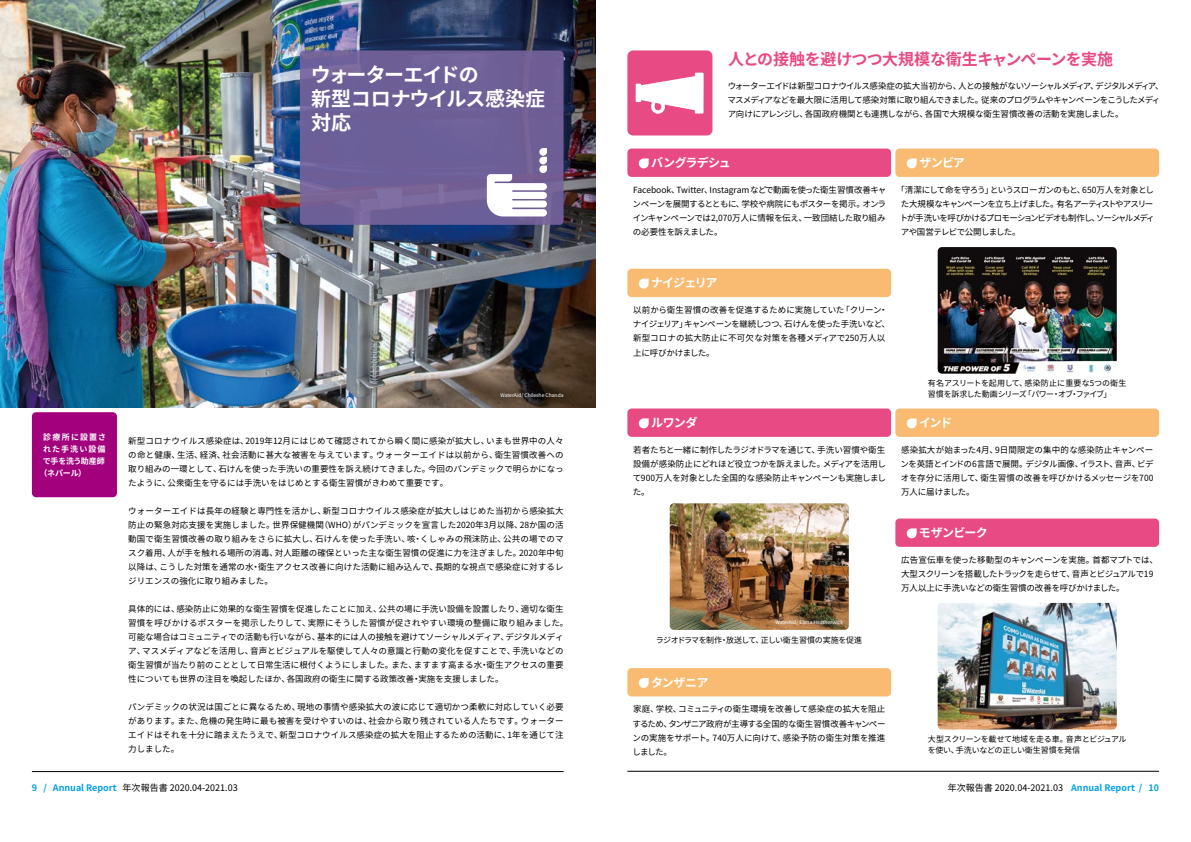
<style>
.page{position:relative;width:1191px;height:842px;background:#fff}
.page>*{position:absolute;margin:0;border:0;box-sizing:border-box;transform-origin:0 0}
.t1{font:700 20px/24px "Noto Sans CJ Kjp";letter-spacing:-.045em;color:#fff}
.t2{font:700 16px "Noto Sans CJ Kjp";letter-spacing:-.025em;color:#e84a84}
.t3{font:700 12px "Noto Sans CJ Kjp";letter-spacing:-.06em;color:#fff}
.t4{font:9px "Noto Sans CJ Kjp";color:#000}
.t5{font:8.5px/14px "Noto Sans CJ Kjp";color:#000;text-align:justify}
.t6{font:8.5px/14.2px "Noto Sans CJ Kjp";letter-spacing:-.055em;color:#000}
.t7{font:8.5px/14.2px "Noto Sans CJ Kjp";letter-spacing:-.085em;color:#000}
.t8{font:8.5px/14.2px "Noto Sans CJ Kjp";letter-spacing:-.03em;color:#000}
.t9{font:8px/11px "Noto Sans CJ Kjp";letter-spacing:-.03em;color:#000}
.t10{font:700 8px "Noto Sans CJ Kjp";letter-spacing:-.03em;color:#fff}
.t11{font:700 8px "Noto Sans CJ Kjp";letter-spacing:.155em;color:#fff}
.t12{font:700 8px "Noto Sans CJ Kjp";letter-spacing:.135em;color:#fff}
.t13{font:700 8px "Noto Sans CJ Kjp";letter-spacing:.11em;color:#fff}
.t14{font:5px "Noto Sans CJ Kjp";color:#fff}
.s1{font-weight:700;color:#00a0e9}
</style>
<div class="page">
<hr style="left:32px;top:771px;width:531px;height:1px;background:#000">
<hr style="left:627px;top:771px;width:532px;height:1px;background:#000">
<img style="left:937px;top:603px;width:179px;height:126px">
<img style="left:937px;top:247px;width:179px;height:127px">
<img style="left:669px;top:503px;width:179px;height:127px">
<img style="left:0;top:0;width:595px;height:408px">
<svg style="left:493px;top:385px;width:77px;height:19px"></svg>
<div style="left:1083px;top:713px;width:35px;height:18px;background:#fff;opacity:.75"></div>
<div style="left:768px;top:613px;width:82px;height:19px;background:#fff;opacity:.75"></div>
<div style="left:627px;top:149px;width:264px;height:28px;background:#e84a84;border-radius:4px"></div>
<svg style="left:639px;top:158px;width:9px;height:10px"></svg>
<div style="left:895px;top:149px;width:264px;height:28px;background:#f8bb71;border-radius:4px"></div>
<svg style="left:906px;top:158px;width:10px;height:10px"></svg>
<div style="left:627px;top:408px;width:264px;height:29px;background:#e84a84;border-radius:4px"></div>
<svg style="left:639px;top:418px;width:9px;height:10px"></svg>
<div style="left:895px;top:518px;width:264px;height:29px;background:#e84a84;border-radius:4px"></div>
<svg style="left:906px;top:528px;width:10px;height:10px"></svg>
<div style="left:627px;top:269px;width:264px;height:28px;background:#f8bb71;border-radius:4px"></div>
<svg style="left:639px;top:279px;width:9px;height:10px"></svg>
<div style="left:895px;top:408px;width:264px;height:29px;background:#f8bb71;border-radius:4px"></div>
<svg style="left:906px;top:418px;width:10px;height:10px"></svg>
<div style="left:627px;top:668px;width:264px;height:28px;background:#f8bb71;border-radius:4px"></div>
<svg style="left:639px;top:678px;width:9px;height:10px"></svg>
<div style="left:300px;top:50px;width:263px;height:175px;background:linear-gradient(to right,#6f6199,#6f6097);border-radius:4px"></div>
<svg style="left:487px;top:148px;width:60px;height:68px"></svg>
<div style="left:32px;top:412px;width:85px;height:85px;background:#a3007d;border-radius:4px"></div>
<div style="left:627px;top:50px;width:85px;height:85px;background:#e84a84;border-radius:6px"></div>
<svg style="left:635px;top:73px;width:68px;height:41px"></svg>
<h1 class="t1" style="left:311px;top:63px;width:236px">ウォーターエイドの<br>新型コロナウイルス感染症対応</h1>
<p class="t11" style="left:43px;top:432px;width:64px">診療所に設置さ</p>
<p class="t12" style="left:43px;top:444px;width:64px">れた手洗い設備</p>
<p class="t10" style="left:43px;top:456px;width:63px">で手を洗う助産師</p>
<p class="t13" style="left:40px;top:468px;width:48px">（ネパール）</p>
<p class="t14" style="left:500px;top:392px;width:65px">WaterAid/ Chileshe Chanda</p>
<p class="t5" style="left:128px;top:434px;width:437px">新型コロナウイルス感染症は、2019年12月にはじめて確認されてから瞬く間に感染が拡大し、いまも世界中の人々の命と健康、生活、経済、社会活動に甚大な被害を与えています。ウォーターエイドは以前から、衛生習慣改善への取り組みの一環として、石けんを使った手洗いの重要性を訴え続けてきました。今回のパンデミックで明らかになったように、公衆衛生を守るには手洗いをはじめとする衛生習慣がきわめて重要です。</p>
<p class="t5" style="left:128px;top:504px;width:437px">ウォーターエイドは長年の経験と専門性を活かし、新型コロナウイルス感染症が拡大しはじめた当初から感染拡大防止の緊急対応支援を実施しました。世界保健機関（WHO）がパンデミックを宣言した2020年3月以降、28か国の活動国で衛生習慣改善の取り組みをさらに拡大し、石けんを使った手洗い、咳・くしゃみの飛沫防止、公共の場でのマスク着用、人が手を触れる場所の消毒、対人距離の確保といった主な衛生習慣の促進に力を注ぎました。2020年中旬以降は、こうした対策を通常の水・衛生アクセス改善に向けた活動に組み込んで、長期的な視点で感染症に対するレジリエンスの強化に取り組みました。</p>
<p class="t5" style="left:128px;top:602px;width:441px;text-align:left">具体的には、感染防止に効果的な衛生習慣を促進したことに加え、公共の場に手洗い設備を設置したり、適切な衛生習慣を呼びかけるポスターを掲示したりして、実際にそうした習慣が促されやすい環境の整備に取り組みました。可能な場合はコミュニティでの活動も行いながら、基本的には人の接触を避けてソーシャルメディア、デジタルメディア、マスメディアなどを活用し、音声とビジュアルを駆使して人々の意識と行動の変化を促すことで、手洗いなどの衛生習慣が当たり前のこととして日常生活に根付くようにしました。また、ますます高まる水・衛生アクセスの重要性についても世界の注目を喚起したほか、各国政府の衛生に関する政策改善・実施を支援しました。</p>
<p class="t5" style="left:128px;top:700px;width:437px">パンデミックの状況は国ごとに異なるため、現地の事情や感染拡大の波に応じて適切かつ柔軟に対応していく必要があります。また、危機の発生時に最も被害を受けやすいのは、社会から取り残されている人たちです。ウォーターエイドはそれを十分に踏まえたうえで、新型コロナウイルス感染症の拡大を阻止するための活動に、1年を通じて注力しました。</p>
<h2 class="t2" style="left:728px;top:50px;width:386px">人との接触を避けつつ大規模な衛生キャンペーンを実施</h2>
<p class="t6" style="left:727px;top:79px;width:438px">ウォーターエイドは新型コロナウイルス感染症の拡大当初から、人との接触がないソーシャルメディア、デジタルメディア、マスメディアなどを最大限に活用して感染対策に取り組んできました。従来のプログラムやキャンペーンをこうしたメディア向けにアレンジし、各国政府機関とも連携しながら、各国で大規模な衛生習慣改善の活動を実施しました。</p>
<h3 class="t3" style="left:651px;top:156px;width:81px">バングラデシュ</h3>
<p class="t5" style="left:632px;top:183px;width:255px">Facebook、Twitter、Instagramなどで動画を使った衛生習慣改善キャンペーンを展開するとともに、学校や病院にもポスターを掲示。オンラインキャンペーンでは2,070万人に情報を伝え、一致団結した取り組みの必要性を訴えました。</p>
<h3 class="t3" style="left:919px;top:156px;width:47px">ザンビア</h3>
<p class="t7" style="left:899px;top:183px;width:256px;text-indent:-3px">「清潔にして命を守ろう」というスローガンのもと、650万人を対象とした大規模なキャンペーンを立ち上げました。有名アーティストやアスリートが手洗いを呼びかけるプロモーションビデオも制作し、ソーシャルメディアや国営テレビで公開しました。</p>
<h3 class="t3" style="left:651px;top:276px;width:68px">ナイジェリア</h3>
<p class="t5" style="left:633px;top:303px;width:259px;text-align:left">以前から衛生習慣の改善を促進するために実施していた「クリーン・ナイジェリア」キャンペーンを継続しつつ、石けんを使った手洗いなど、新型コロナの拡大防止に不可欠な対策を各種メディアで250万人以上に呼びかけました。</p>
<h3 class="t3" style="left:651px;top:416px;width:48px">ルワンダ</h3>
<p class="t5" style="left:632px;top:443px;width:255px">若者たちと一緒に制作したラジオドラマを通じて、手洗い習慣や衛生設備が感染防止にどれほど役立つかを訴えました。メディアを活用して900万人を対象とした全国的な感染防止キャンペーンも実施しました。</p>
<p class="t14" style="left:775px;top:620px;width:69px">WaterAid/ Elena Heatherwick</p>
<p class="t9" style="left:656px;top:634px;width:208px">ラジオドラマを制作・放送して、正しい衛生習慣の実施を促進</p>
<h3 class="t3" style="left:651px;top:676px;width:59px">タンザニア</h3>
<p class="t5" style="left:632px;top:702px;width:255px">家庭、学校、コミュニティの衛生環境を改善して感染症の拡大を阻止するため、タンザニア政府が主導する全国的な衛生習慣改善キャンペーンの実施をサポート。740万人に向けて、感染予防の衛生対策を推進しました。</p>
<p class="t9" style="left:928px;top:378px;width:200px">有名アスリートを起用して、感染防止に重要な5つの衛生習慣を訴求した動画シリーズ「パワー・オブ・ファイブ」</p>
<h3 class="t3" style="left:919px;top:416px;width:35px">インド</h3>
<p class="t5" style="left:900px;top:443px;width:255px">感染拡大が始まった4月、9日間限定の集中的な感染防止キャンペーンを英語とインドの6言語で展開。デジタル画像、イラスト、音声、ビデオを存分に活用して、衛生習慣の改善を呼びかけるメッセージを700万人に届けました。</p>
<h3 class="t3" style="left:919px;top:526px;width:70px">モザンビーク</h3>
<p class="t8" style="left:901px;top:553px;width:258px">広告宣伝車を使った移動型のキャンペーンを実施。首都マプトでは、大型スクリーンを搭載したトラックを走らせて、音声とビジュアルで19万人以上に手洗いなどの衛生習慣の改善を呼びかけました。</p>
<p class="t14" style="left:1090px;top:719px;width:22px">WaterAid</p>
<p class="t9" style="left:928px;top:734px;width:200px">大型スクリーンを載せて地域を走る車。音声とビジュアルを使い、手洗いなどの正しい衛生習慣を発信</p>
<p class="t4" style="left:32px;top:783px;width:207px"><span class="s1">9 / Annual Report</span> 年次報告書 2020.04-2021.03</p>
<p class="t4" style="left:948px;top:783px;width:213px">年次報告書 2020.04-2021.03 <span class="s1">Annual Report / 10</span></p>
</div>
